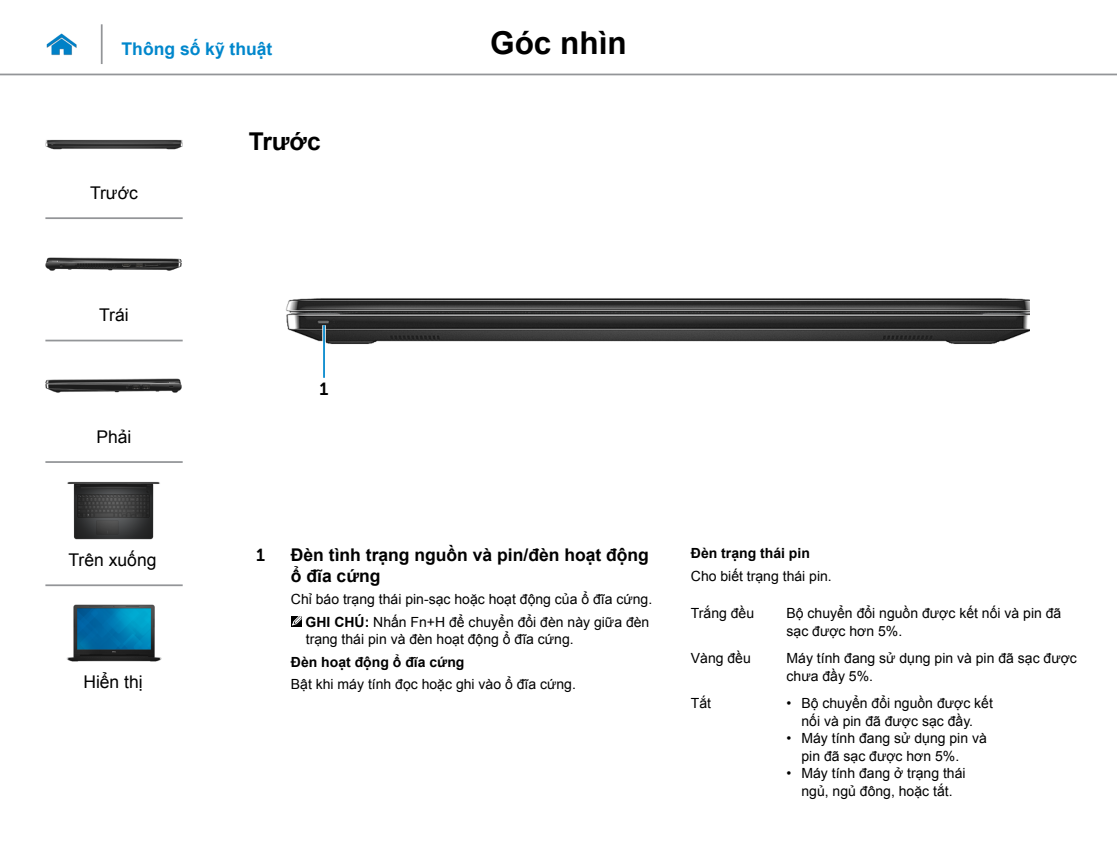
<style>
.page{position:relative;width:1117px;height:844px;background:#fff}
.page>*{position:absolute;margin:0;border:0;box-sizing:border-box;transform-origin:0 0}
.t1{font:700 31.5px "Arial";color:#000}
.Head2{font:700 24.5px "Arial";color:#000}
.Callout_Head{font:700 17.5px/21px "Arial";color:#000}
.t2{font:17.5px "Arial";color:#000}
.Hyperlink{font:700 17.5px "Arial";color:#0087cc}
.Callout-L{font:700 17.5px "Museo Sans For Dell";color:#000}
.Callout-L-2{font:17.5px "Museo Sans For Dell 700";color:#000}
.Callout_description{font:14px/17.5px "Arial";color:#000}
.Note{font:14px/17.5px "Arial";color:#000}
.Callout_description-2{font:700 14px "Arial";color:#000}
.s1{font-weight:700}
</style>
<div class="page">
<hr style="left:0;top:74px;width:1116px;height:1px;background:#939598">
<img style="left:46px;top:33px;width:31px;height:23px">
<img style="left:285px;top:298px;width:744px;height:46px">
<svg style="left:322px;top:325px;width:4px;height:19px"></svg>
<hr style="left:323px;top:325px;width:2px;height:52px;background:#0087cc">
<div style="left:291px;top:616px;width:10px;height:10px;background:#000"></div>
<svg style="left:292px;top:616px;width:9px;height:9px"></svg>
<hr style="left:101px;top:24px;width:2px;height:40px;background:#939598">
<img style="left:45px;top:140px;width:137px;height:9px">
<img style="left:45px;top:257px;width:137px;height:14px">
<img style="left:45px;top:378px;width:137px;height:15px">
<img style="left:67px;top:481px;width:93px;height:58px">
<img style="left:67px;top:604px;width:94px;height:57px">
<hr style="left:45px;top:217px;width:138px;height:2px;background:#939598">
<hr style="left:45px;top:339px;width:138px;height:2px;background:#939598">
<hr style="left:45px;top:461px;width:138px;height:2px;background:#939598">
<hr style="left:45px;top:584px;width:138px;height:2px;background:#939598">
<p class="Hyperlink" style="left:122px;top:37px;width:152px">Thông số kỹ thuật</p>
<h1 class="t1" style="left:490px;top:22px;width:138px">Góc nhìn</h1>
<p class="t2" style="left:90px;top:181px;width:49px">Trước</p>
<p class="Head2" style="left:249px;top:125px;width:73px">Trước</p>
<p class="t2" style="left:99px;top:303px;width:31px">Trái</p>
<p class="t2" style="left:96px;top:425px;width:37px">Phải</p>
<p class="t2" style="left:69px;top:548px;width:89px">Trên xuống</p>
<p class="t2" style="left:83px;top:670px;width:61px">Hiển thị</p>
<p class="Callout-L-2" style="left:319px;top:379px;width:10px">1</p>
<p class="Callout-L" style="left:256px;top:545px;width:10px">1</p>
<p class="Callout_Head" style="left:291px;top:544px;width:359px">Đèn tình trạng nguồn và pin/đèn hoạt động ổ đĩa cứng</p>
<p class="Callout_description" style="left:291px;top:590px;width:363px">Chỉ báo trạng thái pin-sạc hoặc hoạt động của ổ đĩa cứng.</p>
<p class="Note" style="left:305px;top:613px;width:345px"><span class="s1">GHI CHÚ:</span> Nhấn Fn+H để chuyển đổi đèn này giữa đèn trạng thái pin và đèn hoạt động ổ đĩa cứng.</p>
<p class="Callout_description-2" style="left:291px;top:652px;width:175px">Đèn hoạt động ổ đĩa cứng</p>
<p class="Callout_description" style="left:291px;top:675px;width:286px">Bật khi máy tính đọc hoặc ghi vào ổ đĩa cứng.</p>
<p class="Callout_description-2" style="left:690px;top:544px;width:121px">Đèn trạng thái pin</p>
<p class="Callout_description" style="left:690px;top:567px;width:142px">Cho biết trạng thái pin.</p>
<p class="Callout_description" style="left:690px;top:604px;width:65px">Trắng đều</p>
<p class="Callout_description" style="left:786px;top:604px;width:276px">Bộ chuyển đổi nguồn được kết nối và pin đã sạc được hơn 5%.</p>
<p class="Callout_description" style="left:690px;top:649px;width:61px">Vàng đều</p>
<p class="Callout_description" style="left:786px;top:649px;width:292px">Máy tính đang sử dụng pin và pin đã sạc được chưa đầy 5%.</p>
<p class="Callout_description" style="left:690px;top:694px;width:22px">Tắt</p>
<p class="Note" style="left:786px;top:694px;width:208px;text-align:center">• Bộ chuyển đổi nguồn được kết nối và pin đã được sạc đầy.</p>
<p class="Note" style="left:801px;top:729px;width:187px;text-indent:-15px">• Máy tính đang sử dụng pin và pin đã sạc được hơn 5%.</p>
<p class="Note" style="left:786px;top:764px;width:180px;text-align:center">• Máy tính đang ở trạng thái ngủ, ngủ đông, hoặc tắt.</p>
</div>
